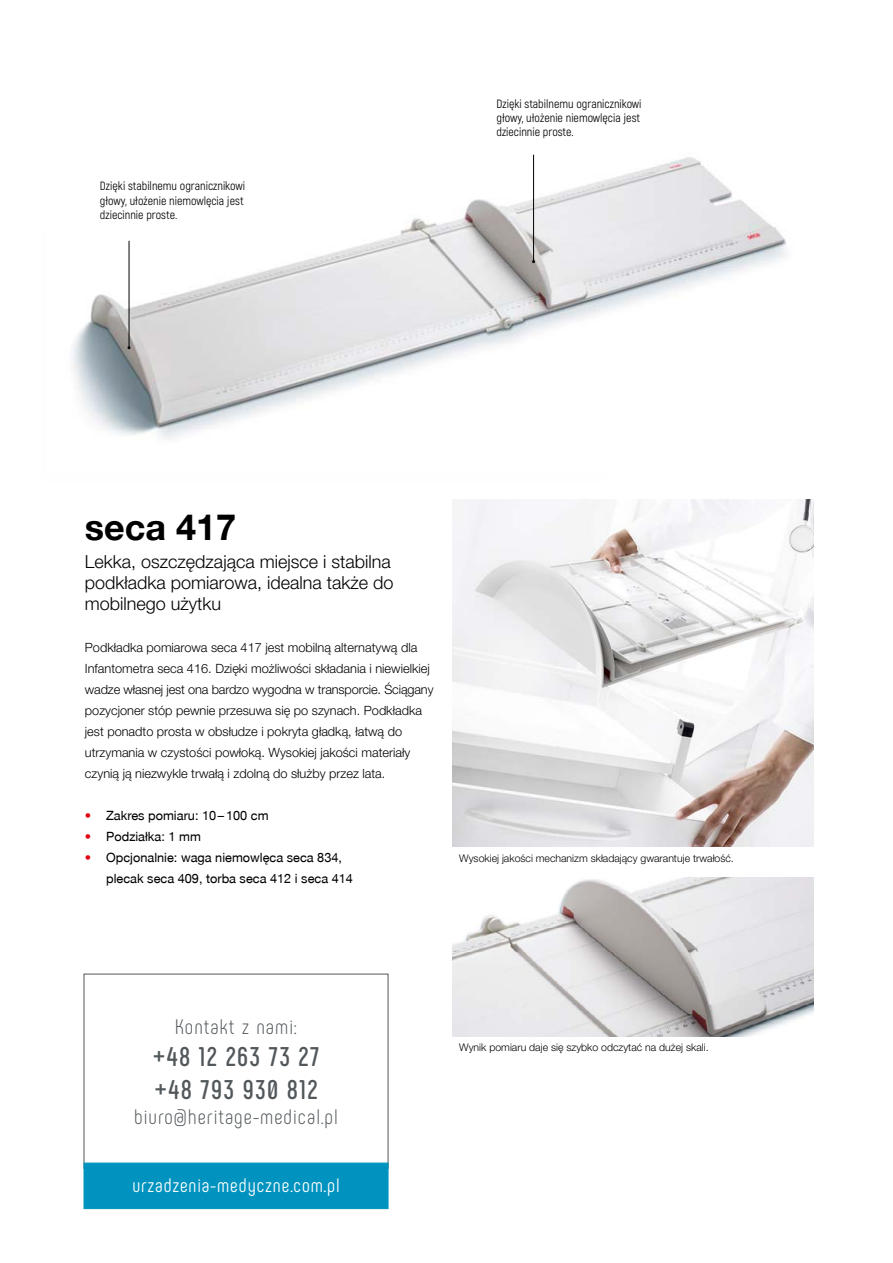
<style>
.page{position:relative;width:893px;height:1263px;background:#fff}
.page>*{position:absolute;margin:0;border:0;box-sizing:border-box;transform-origin:0 0}
.t1{font:700 36px "secaglobal";color:#000}
.t2{font:700 27px/32.4px "Phenomena";letter-spacing:.05em;color:#51575a}
.t3{font:300 21px "Phenomena";letter-spacing:.05em;color:#51575a}
.t4{font:19.5px "Phenomena";letter-spacing:.05em;color:#fff}
.t5{font:300 18px/21px "secaglobal";color:#000}
.t6{font:300 12.75px/21px "secaglobal";color:#000}
.t7{font:12.75px/21px "secaglobal";color:#000}
.t8{font:12px/14.4px "Akrobat";color:#000;text-align:justify}
.t9{font:300 10.5px "secaglobal";color:#000}
.s1{color:#e3000f}
</style>
<div class="page">
<div style="left:84px;top:1163px;width:304px;height:46px;background:#0093bf;border:1px solid #0095bf"></div>
<img style="left:73px;top:154px;width:714px;height:284px">
<hr style="left:129px;top:241px;width:1px;height:107px;background:#000">
<hr style="left:533px;top:155px;width:1px;height:107px;background:#000">
<img style="left:452px;top:500px;width:362px;height:346px">
<img style="left:452px;top:877px;width:362px;height:159px">
<p class="t8" style="left:100px;top:179px;width:147px">Dzięki stabilnemu ogranicznikowi głowy, ułożenie niemowlęcia jest dziecinnie proste.</p>
<p class="t8" style="left:496px;top:96px;width:147px">Dzięki stabilnemu ogranicznikowi głowy, ułożenie niemowlęcia jest dziecinnie proste.</p>
<h1 class="t1" style="left:85px;top:507px;width:153px">seca 417</h1>
<h3 class="t5" style="left:85px;top:552px;width:310px">Lekka, oszczędzająca miejsce i stabilna podkładka pomiarowa, idealna także do mobilnego użytku</h3>
<p class="t6" style="left:85px;top:637px;width:350px">Podkładka pomiarowa seca 417 jest mobilną alternatywą dla Infantometra seca 416. Dzięki możliwości składania i niewielkiej wadze własnej jest ona bardzo wygodna w transporcie. Ściągany pozycjoner stóp pewnie przesuwa się po szynach. Podkładka jest ponadto prosta w obsłudze i pokryta gładką, łatwą do utrzymania w czystości powłoką. Wysokiej jakości materiały czynią ją niezwykle trwałą i zdolną do służby przez lata.</p>
<p class="t7" style="left:85px;top:805px;width:185px"><span class="s1">•</span> Zakres pomiaru: 10 – 100 cm</p>
<p class="t7" style="left:85px;top:826px;width:117px"><span class="s1">•</span> Podziałka: 1 mm</p>
<p class="t7" style="left:106px;top:847px;width:248px;text-indent:-21px"><span class="s1">•</span> Opcjonalnie: waga niemowlęca seca 834, plecak seca 409, torba seca 412 i seca 414</p>
<p class="t9" style="left:459px;top:853px;width:276px">Wysokiej jakości mechanizm składający gwarantuje trwałość.</p>
<h3 class="t3" style="left:175px;top:1014px;width:124px">Kontakt z nami:</h3>
<h2 class="t2" style="left:153px;top:1040px;width:168px">+48 12 263 73 27 +48 793 930 812</h2>
<h3 class="t3" style="left:134px;top:1104px;width:205px">biuro@heritage-medical.pl</h3>
<h3 class="t4" style="left:132px;top:1174px;width:209px">urzadzenia-medyczne.com.pl</h3>
<p class="t9" style="left:459px;top:1042px;width:251px">Wynik pomiaru daje się szybko odczytać na dużej skali.</p>
</div>
